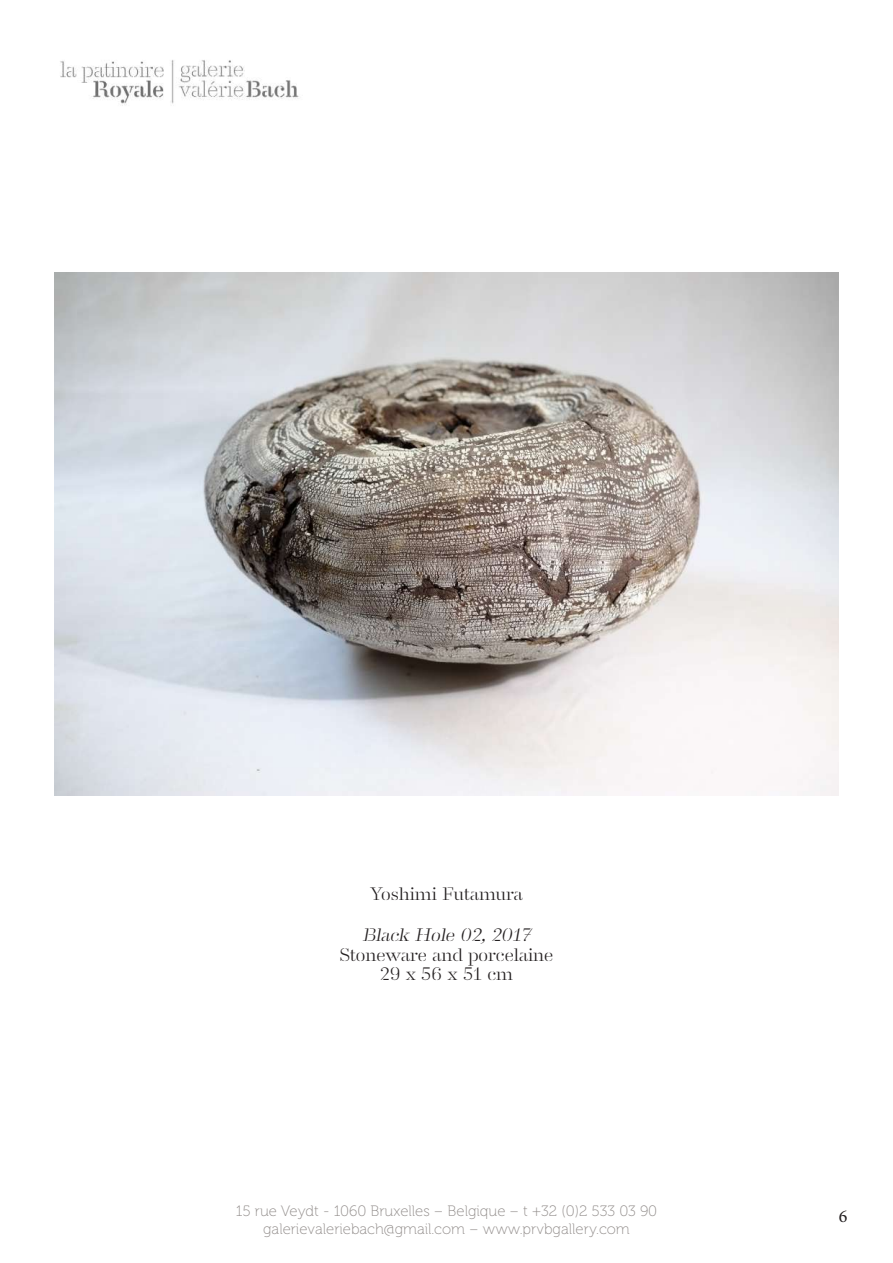
<style>
.page{position:relative;width:893px;height:1263px;background:#fff}
.page>*{position:absolute;margin:0;border:0;box-sizing:border-box;transform-origin:0 0}
.t1{font:18px/19.4px "Danmark";color:#231f20;text-align:center}
.t2{font:italic 18px "Danmark";color:#231f20}
.t3{font:18px "Minion Pro";color:#231f20}
.t4{font:15px/18px "Museo 100";color:#918c8a;text-align:center}
</style>
<div class="page">
<img style="left:60px;top:60px;width:239px;height:46px">
<img style="left:54px;top:272px;width:785px;height:523px">
<p class="t1" style="left:370px;top:885px;width:154px">Yoshimi Futamura</p>
<p class="t2" style="left:362px;top:925px;width:174px">Black Hole 02, 2017</p>
<p class="t1" style="left:340px;top:945px;width:215px">Stoneware and porcelaine<br>29 x 56 x 51 cm</p>
<p class="t4" style="left:236px;top:1202px;width:423px">15 rue Veydt - 1060 Bruxelles – Belgique – t +32 (0)2 533 03 90 galerievaleriebach@gmail.com – www.prvbgallery.com</p>
<p class="t3" style="left:839px;top:1204px;width:10px">6</p>
</div>
